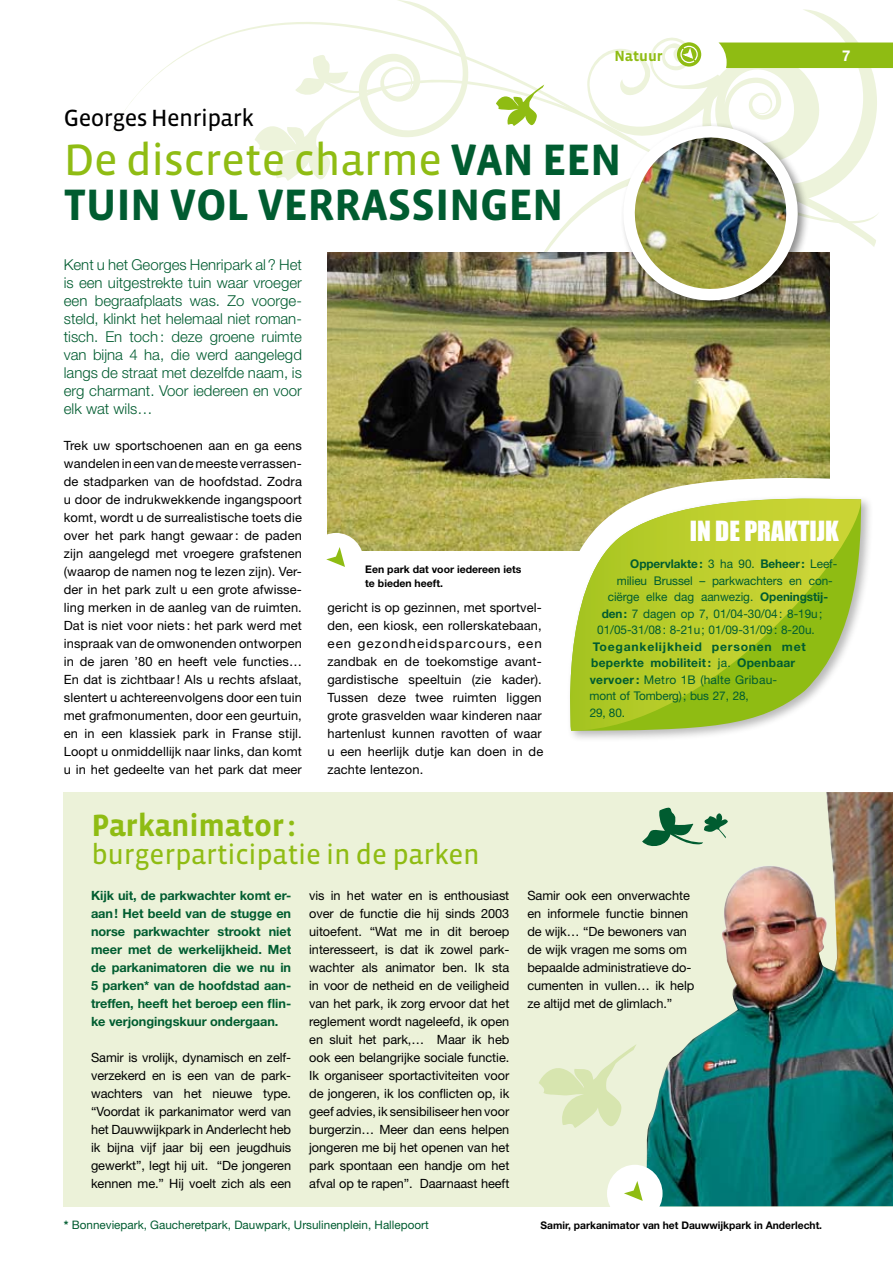
<style>
.page{position:relative;width:893px;height:1263px;background:#fff}
.page>*{position:absolute;margin:0;border:0;box-sizing:border-box;transform-origin:0 0}
.t1{font:45px "Vista Sans Reg";letter-spacing:-.01em;color:#8fbc13}
.t2{font:700 45px "Vista Sans";letter-spacing:-.01em;color:#005c30}
.t3{font:700 31.5px "Vista Sans";letter-spacing:-.01em;color:#8fbc13}
.t4{font:28.5px "Vista Sans Reg";letter-spacing:-.01em;color:#8fbc13}
.t5{font:25.5px "Impact";color:#fff}
.t6{font:24px "Vista Sans Reg";letter-spacing:-.025em;color:#000}
.t7{font:300 15px/18px "Helvetica Neue";color:#005c30;text-align:justify}
.t8{font:700 15px "Vista Sans";color:#8fbc13}
.t9{font:700 15px "Helvetica Neue";color:#fff}
.t10{font:12.75px/18px "Helvetica Neue";letter-spacing:.01em;color:#000;text-align:justify}
.t11{font:700 12.75px/18px "Helvetica Neue";letter-spacing:-.005em;color:#005c30;text-align:justify}
.t12{font:12px "Helvetica Neue";letter-spacing:-.005em;color:#005c30}
.t13{font:700 12px/16.5px "Helvetica Neue";letter-spacing:.02em;color:#005c30}
.t14{font:700 12px "Helvetica Neue";letter-spacing:-.005em;color:#005c30}
.t15{font:11.7px "Helvetica Neue";color:#005c30}
.t16{font:700 10.5px/13.5px "Helvetica Neue";color:#000}
.s1{font-family:"Vista Sans";font-weight:700;color:#005c30}
.s2{font-weight:400}
.s3{font-weight:700}
</style>
<div class="page">
<svg style="left:255px;top:55px;width:332px;height:126px"></svg>
<svg style="left:356px;top:0;width:114px;height:139px"></svg>
<svg style="left:489px;top:165px;width:98px;height:87px"></svg>
<img style="left:328px;top:252px;width:501px;height:299px">
<div style="left:308px;top:533px;width:56px;height:57px;background:#fff;border-radius:50%"></div>
<svg style="left:326px;top:547px;width:19px;height:20px"></svg>
<div style="left:619px;top:122px;width:236px;height:235px;background:#000;opacity:.45"></div>
<div style="left:64px;top:792px;width:829px;height:414px;background:#ecf2d9"></div>
<img style="left:641px;top:792px;width:252px;height:414px">
<svg style="left:496px;top:85px;width:48px;height:41px"></svg>
<svg style="left:539px;top:1045px;width:97px;height:83px"></svg>
<svg style="left:642px;top:804px;width:86px;height:46px"></svg>
<svg style="left:558px;top:475px;width:272px;height:76px"></svg>
<div style="left:566px;top:495px;width:314px;height:254px;background:#000;opacity:.28"></div>
<svg style="left:560px;top:490px;width:301px;height:9px"></svg>
<svg style="left:560px;top:499px;width:301px;height:232px;background:#bcd04c"></svg>
<div style="left:607px;top:1165px;width:56px;height:57px;background:#fff;border-radius:50%"></div>
<svg style="left:624px;top:1181px;width:19px;height:20px"></svg>
<img style="left:587px;top:9px;width:306px;height:297px">
<p class="t8" style="left:614px;top:48px;width:50px">NATUUR</p>
<p class="t9" style="left:842px;top:47px;width:10px">7</p>
<h3 class="t6" style="left:64px;top:106px;width:192px">Georges Henripark</h3>
<h1 class="t1" style="left:64px;top:137px;width:551px">De discrete charme <span class="s1">VAN EEN</span></h1>
<h1 class="t2" style="left:64px;top:182px;width:494px">TUIN VOL VERRASSINGEN</h1>
<p class="t7" style="left:64px;top:255px;width:240px">Kent u het Georges Henripark al? Het is een uitgestrekte tuin waar vroeger een begraafplaats was. Zo voorge&shy;steld, klinkt het helemaal niet roman&shy;tisch. En toch: deze groene ruimte van bijna 4 ha, die werd aangelegd langs de straat met dezelfde naam, is erg charmant. Voor iedereen en voor elk wat wils…</p>
<p class="t10" style="left:64px;top:436px;width:240px">Trek uw sportschoenen aan en ga eens wandelen in een van de meeste verrassen&shy;de stadparken van de hoofdstad. Zodra u door de indrukwekkende ingangspoort komt, wordt u de surrealistische toets die over het park hangt gewaar: de paden zijn aangelegd met vroegere grafstenen (waarop de namen nog te lezen zijn). Ver&shy;der in het park zult u een grote afwisse&shy;ling merken in de aanleg van de ruimten.<br>Dat is niet voor niets : het park werd met inspraak van de omwonenden ontworpen in de jaren ’80 en heeft vele functies… En dat is zichtbaar! Als u rechts afslaat, slentert u achtereenvolgens door een tuin met grafmonumenten, door een geurtuin, en in een klassiek park in Franse stijl.<br>Loopt u onmiddellijk naar links, dan komt u in het gedeelte van het park dat meer</p>
<h3 class="t5" style="left:690px;top:515px;width:150px">IN DE PRAKTIJK</h3>
<p class="t14" style="left:630px;top:556px;width:208px">Oppervlakte: <span class="s2">3 ha 90.</span> Beheer: <span class="s2">Leef-</span></p>
<p class="t12" style="left:617px;top:573px;width:218px">milieu Brussel – parkwachters en con-</p>
<p class="t12" style="left:608px;top:590px;width:222px">ciërge elke dag aanwezig. <span class="s3">Openingstij-</span></p>
<p class="t12" style="left:602px;top:606px;width:222px"><span class="s3">den:</span> 7 dagen op 7, 01/04-30/04: 8-19u;</p>
<p class="t12" style="left:597px;top:623px;width:219px">01/05-31/08: 8-21u; 01/09-31/09: 8-20u.</p>
<p class="t13" style="left:590px;top:638px;width:218px">Toegankelijkheid personen met beperkte mobiliteit: <span class="s2">ja.</span> Openbaar vervoer: <span class="s2">Metro 1B (halte Gribau&shy;mont of Tomberg); bus 27, 28,<br>29, 80.</span></p>
<p class="t16" style="left:365px;top:563px;width:158px">Een park dat voor iedereen iets te bieden heeft.</p>
<p class="t10" style="left:327px;top:598px;width:217px;text-align:left">gericht is op gezinnen, met sportvel&shy;den, een kiosk, een rollerskatebaan, een gezondheidsparcours, een zandbak en de toekomstige avant&shy;gardistische speeltuin (zie kader).<br>Tussen deze twee ruimten liggen grote grasvelden waar kinderen naar hartenlust kunnen ravotten of waar u een heerlijk dutje kan doen in de zachte lentezon.</p>
<h2 class="t3" style="left:91px;top:809px;width:206px">PARKANIMATOR:</h2>
<h3 class="t4" style="left:91px;top:840px;width:390px">burgerparticipatie in de parken</h3>
<p class="t11" style="left:91px;top:886px;width:202px">Kijk uit, de parkwachter komt er&shy;aan! Het beeld van de stugge en norse parkwachter strookt niet meer met de werkelijkheid. Met de parkanimatoren die we nu in 5 parken* van de hoofdstad aan&shy;treffen, heeft het beroep een flin&shy;ke verjongingskuur ondergaan.</p>
<p class="t10" style="left:91px;top:1048px;width:202px">Samir is vrolijk, dynamisch en zelf&shy;verzekerd en is een van de park&shy;wachters van het nieuwe type. “Voordat ik parkanimator werd van het Dauwwijkpark in Anderlecht heb ik bijna vijf jaar bij een jeugdhuis gewerkt”, legt hij uit. “De jongeren kennen me.” Hij voelt zich als een</p>
<p class="t10" style="left:309px;top:886px;width:202px">vis in het water en is enthousiast over de functie die hij sinds 2003 uitoefent. “Wat me in dit beroep interesseert, is dat ik zowel park&shy;wachter als animator ben. Ik sta in voor de netheid en de veiligheid van het park, ik zorg ervoor dat het reglement wordt nageleefd, ik open en sluit het park,… Maar ik heb ook een belangrijke sociale functie.<br>Ik organiseer sportactiviteiten voor de jongeren, ik los conflicten op, ik geef advies, ik sensibiliseer hen voor burgerzin… Meer dan eens helpen jongeren me bij het openen van het park spontaan een handje om het afval op te rapen”. Daarnaast heeft</p>
<p class="t10" style="left:527px;top:886px;width:168px;text-align:left">Samir ook een onverwachte en informele functie binnen de wijk… “De bewoners van de wijk vragen me soms om bepaalde administratieve do&shy;cumenten in vullen… ik help ze altijd met de glimlach.”</p>
<p class="t15" style="left:64px;top:1218px;width:366px"><span class="s3">*</span> Bonneviepark, Gaucheretpark, Dauwpark, Ursulinenplein, Hallepoort</p>
<p class="t16" style="left:541px;top:1218px;width:283px">Samir, parkanimator van het Dauwwijkpark in Anderlecht.</p>
</div>
